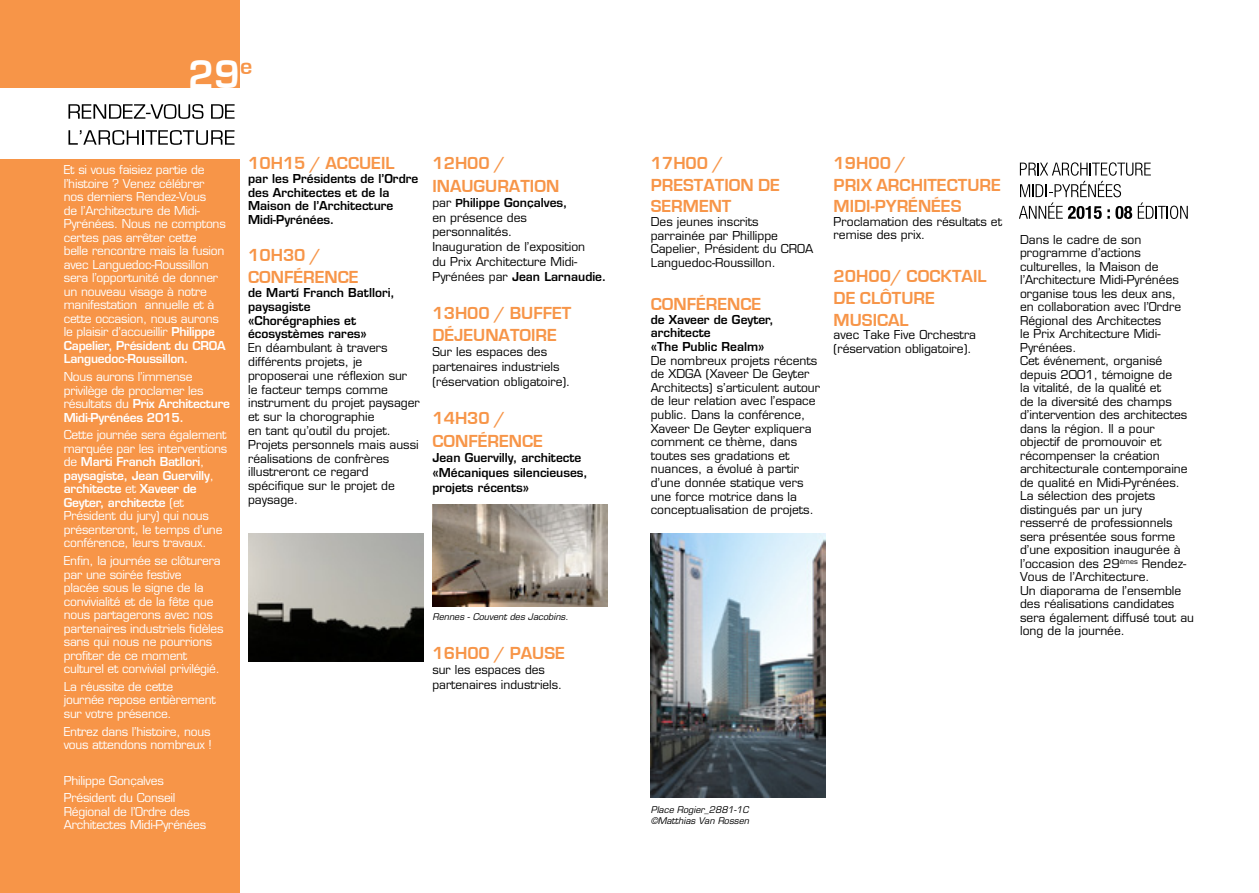
<style>
.page{position:relative;width:1259px;height:893px;background:#fff}
.page>*{position:absolute;margin:0;border:0;box-sizing:border-box;transform-origin:0 0}
.t1{font:700 41.4px "Eurostile";color:#fff}
.t2{font:700 37.2px "Eurostile";color:#fff}
.t3{font:700 24.15px "Eurostile";color:#f79548}
.t4{font:700 18px/23px "Eurostile";color:#f79548}
.t5{font:12px/13.5px "Eurostile Normal AF";color:#000}
.t6{font:12px/13.5px "Eurostile Normal AF";letter-spacing:-.02em;color:#fff}
.t7{font:600 12px/13.8px "Eurostile";color:#000}
.t8{font:600 12px/13.5px "Eurostile";letter-spacing:-.02em;color:#fff}
.t9{font:italic 9px/10.8px "Eurostile Normal AF";color:#000}
.s1{font-family:"Eurostile";font-weight:600}
.s2{font-family:"Eurostile Normal AF";font-weight:400}
.s3{font-weight:700}
</style>
<div class="page">
<div style="left:0;top:159px;width:240px;height:734px;background:#f79548"></div>
<img style="left:248px;top:534px;width:176px;height:128px">
<div style="left:0;top:0;width:240px;height:88px;background:#f79548"></div>
<svg style="left:68px;top:104px;width:135px;height:15px"></svg>
<svg style="left:211px;top:104px;width:24px;height:15px"></svg>
<svg style="left:68px;top:130px;width:166px;height:15px"></svg>
<img style="left:651px;top:533px;width:174px;height:264px">
<img style="left:432px;top:505px;width:175px;height:101px">
<svg style="left:1019px;top:162px;width:168px;height:57px"></svg>
<h1 class="t1" style="left:188px;top:52px;width:54px">29</h1>
<h2 class="t2" style="left:189px;top:60px;width:50px">28</h2>
<h3 class="t3" style="left:240px;top:53px;width:14px">E</h3>
<p class="t6" style="left:64px;top:163px;width:163px">Et si vous faisiez partie de l’histoire ? Venez célébrer nos derniers Rendez-Vous<br>de l’Architecture de Midi-<br>Pyrénées. Nous ne comptons certes pas arrêter cette<br>belle rencontre mais la fusion avec Languedoc-Roussillon sera l’opportunité de donner un nouveau visage à notre manifestation annuelle et à cette occasion, nous aurons le plaisir d’accueillir <span class="s1">Philippe</span></p>
<p class="t8" style="left:64px;top:339px;width:163px">Capelier, Président du CROA<br>Languedoc-Roussillon.</p>
<p class="t6" style="left:64px;top:370px;width:141px">Nous aurons l’immense privilège de proclamer les</p>
<p class="t8" style="left:64px;top:397px;width:168px"><span class="s2">résultats du</span> Prix Architecture<br>Midi-Pyrénées 2015.</p>
<p class="t6" style="left:64px;top:428px;width:165px">Cette journée sera également marquée par les interventions</p>
<p class="t8" style="left:64px;top:455px;width:151px"><span class="s2">de</span> Marti Franch Batllori<span class="s2">, </span>paysagiste, Jean Guervilly<span class="s2">, </span>architecte <span class="s2">et</span> Xaveer de<br>Geyter, architecte <span class="s2">(et</span></p>
<p class="t6" style="left:64px;top:509px;width:160px">Président du jury) qui nous présenteront, le temps d’une conférence, leurs travaux.</p>
<p class="t6" style="left:64px;top:554px;width:161px">Enfin, la journée se clôturera par une soirée festive<br>placée sous le signe de la convivialité et de la fête que nous partagerons avec nos partenaires industriels fidèles sans qui nous ne pourrions profiter de ce moment culturel et convivial privilégié.</p>
<p class="t6" style="left:64px;top:680px;width:154px">La réussite de cette journée repose entièrement sur votre présence.</p>
<p class="t6" style="left:64px;top:724px;width:150px">Entrez dans l’histoire, nous vous attendons nombreux !</p>
<p class="t6" style="left:64px;top:771px;width:113px;line-height:17.7px">Philippe Gonçalves<br>Président du Conseil</p>
<p class="t6" style="left:64px;top:805px;width:144px">Régional de l’Ordre des<br>Architectes Midi-Pyrénées</p>
<h3 class="t4" style="left:248px;top:152px;width:100px">10H15 / ACCUEI</h3>
<h3 class="t4" style="left:385px;top:152px;width:11px">L</h3>
<p class="t7" style="left:248px;top:171px;width:172px">par les Présidents de l’Ordre des Architectes et de la<br>Maison de l’Architecture<br>Midi-Pyrénées.</p>
<h3 class="t4" style="left:248px;top:245px;width:74px;line-height:21.9px">10H30 /<br>CON</h3>
<h3 class="t4" style="left:284px;top:266px;width:31px">FÉRENCE</h3>
<p class="t7" style="left:248px;top:286px;width:148px">de Martí Franch Batllori, paysagiste «Chorégraphies et écosystèmes rares»</p>
<p class="t5" style="left:248px;top:341px;width:173px">En déambulant à travers différents projets, je proposerai une réflexion sur<br>le facteur temps comme instrument du projet paysager et sur la chorographie<br>en tant qu’outil du projet.<br>Projets personnels mais aussi réalisations de confrères illustreront ce regard spécifique sur le projet de paysage.</p>
<h3 class="t4" style="left:432px;top:152px;width:128px">12H00 /<br>INAUGURATION</h3>
<p class="t7" style="left:432px;top:195px;width:136px"><span class="s2">par</span> <span class="s3">P</span>hilippe Gonçalves,</p>
<p class="t5" style="left:432px;top:210px;width:154px;line-height:14.9px">en présence des personnalités.<br>Inauguration de l’exposition du Prix Architecture Midi-</p>
<p class="t7" style="left:432px;top:269px;width:175px"><span class="s2">Pyrénées par</span> Jean Larnaudie.</p>
<h3 class="t4" style="left:432px;top:301px;width:130px">13H00 / BUFFET<br>DÉJEUNATOIRE</h3>
<p class="t5" style="left:432px;top:345px;width:139px;line-height:14.9px">Sur les espaces des partenaires industriels (réservation obligatoire).</p>
<h3 class="t4" style="left:432px;top:407px;width:74px">14H30 /<br>CON</h3>
<h3 class="t4" style="left:468px;top:430px;width:31px">FÉRENCE</h3>
<p class="t7" style="left:432px;top:450px;width:157px;line-height:14.9px">Jean Guervilly, architecte «Mécaniques silencieuses, projets récents»</p>
<p class="t9" style="left:432px;top:611px;width:140px">Rennes - Couvent des Jacobins.</p>
<h3 class="t4" style="left:432px;top:642px;width:90px">16H00 / PAU</h3>
<h3 class="t4" style="left:544px;top:642px;width:21px">SE</h3>
<p class="t5" style="left:432px;top:662px;width:131px;line-height:14.9px">sur les espaces des partenaires industriels.</p>
<h3 class="t4" style="left:651px;top:152px;width:131px;line-height:21.8px">17H00 /<br>PRESTATION DE<br>SERMENT</h3>
<p class="t5" style="left:651px;top:215px;width:164px">Des jeunes inscrits parrainée par Phillippe<br>Capelier, Président du CROA<br>Languedoc-Roussillon.</p>
<h3 class="t4" style="left:651px;top:293px;width:13px">CON</h3>
<h3 class="t4" style="left:687px;top:293px;width:31px">FÉRENCE</h3>
<p class="t7" style="left:651px;top:312px;width:125px">de Xaveer de Geyter, architecte<br>«The Public Realm»</p>
<p class="t5" style="left:651px;top:353px;width:171px">De nombreux projets récents de XDGA (Xaveer De Geyter<br>Architects) s’articulent autour de leur relation avec l’espace public. Dans la conférence,<br>Xaveer De Geyter expliquera comment ce thème, dans toutes ses gradations et nuances, a évolué à partir d’une donnée statique vers une force motrice dans la conceptualisation de projets.</p>
<h3 class="t4" style="left:833px;top:153px;width:169px;line-height:21.6px">19H00 /<br>PRIX ARCHITECTURE<br>MIDI-PYRÉNÉES</h3>
<p class="t5" style="left:833px;top:215px;width:170px">Proclamation des résultats et remise des prix.</p>
<h3 class="t4" style="left:833px;top:265px;width:85px">20H00/ COC</h3>
<h3 class="t4" style="left:940px;top:265px;width:48px">KTAI L</h3>
<h3 class="t4" style="left:833px;top:288px;width:77px;line-height:21.6px">DE CLÔTURE<br>MUSICAL</h3>
<p class="t5" style="left:833px;top:328px;width:144px">avec Take Five Orchestra (réservation obligatoire).</p>
<p class="t5" style="left:1020px;top:233px;width:175px">Dans le cadre de son programme d’actions culturelles, la Maison de l’Architecture Midi-Pyrénées organise tous les deux ans,<br>en collaboration avec l’Ordre<br>Régional des Architectes<br>le Prix Architecture Midi-<br>Pyrénées.<br>Cet événement, organisé depuis 2001, témoigne de<br>la vitalité, de la qualité et<br>de la diversité des champs d’intervention des architectes dans la région. Il a pour objectif de promouvoir et récompenser la création architecturale contemporaine de qualité en Midi-Pyrénées.<br>La sélection des projets distingués par un jury resserré de professionnels sera présentée sous forme d’une exposition inaugurée à l’occasion des 29<sup>èmes</sup> Rendez-<br>Vous de l’Architecture.<br>Un diaporama de l’ensemble des réalisations candidates sera également diffusé tout au long de la journée.</p>
<p class="t9" style="left:651px;top:805px;width:102px">Place Rogier_2881-1C ©Matthias Van Rossen</p>
</div>
